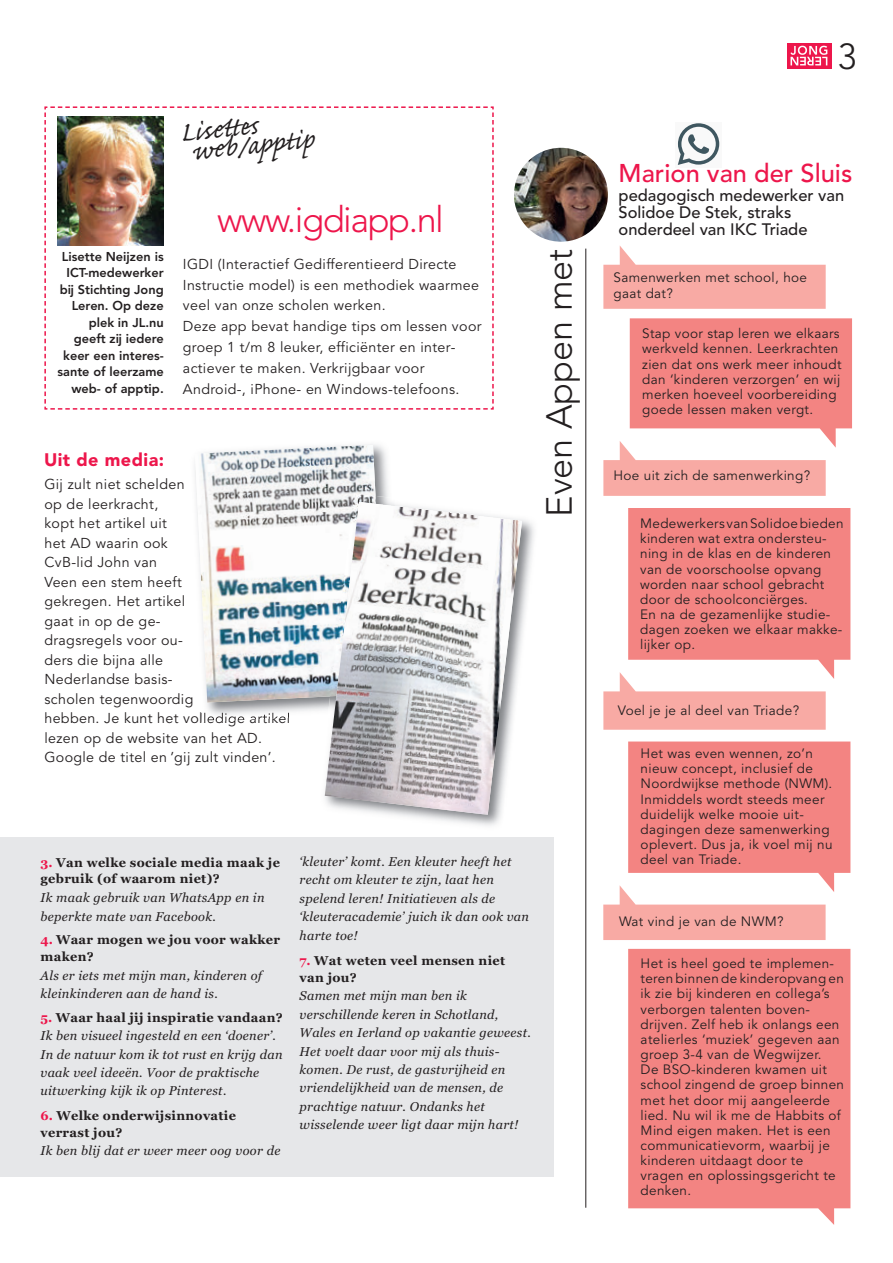
<style>
.page{position:relative;width:893px;height:1263px;background:#fff}
.page>*{position:absolute;margin:0;border:0;box-sizing:border-box;transform-origin:0 0}
.t1{font:300 36px "Avenir";letter-spacing:-.04em;color:#ed164b}
.t2{font:300 36px "Avenir";color:#231f20}
.t3{font:34.5px "Caflisch Script Pro";color:#231f20}
.t4{font:500 25.5px "Avenir";color:#ed164b}
.t5{font:900 18px "Avenir";letter-spacing:.025em;color:#ed164b}
.t6{font:500 16.5px/16.8px "Avenir";color:#231f20}
.t7{font:14.25px/19.5px "Avenir";letter-spacing:.025em;color:#231f20}
.t8{font:13.5px/15.1px "Avenir";letter-spacing:.025em;color:#231f20}
.t9{font:italic 12.75px/18.5px "Georgia";letter-spacing:.025em;color:#231f20}
.t10{font:700 12.75px/16.8px "Georgia";letter-spacing:.025em;color:#231f20}
.t11{font:800 12.75px/16.5px "Avenir";color:#231f20;text-align:right}
.s1{color:#ed164b}
.s2{font-weight:700;font-style:normal;color:#ed164b}
.s3{font-weight:700;font-style:normal}
</style>
<div class="page">
<div style="left:0;top:837px;width:554px;height:340px;background:#e6e7e9"></div>
<svg style="left:787px;top:43px;width:44px;height:26px"></svg>
<svg style="left:790px;top:46px;width:37px;height:19px"></svg>
<svg style="left:44px;top:106px;width:450px;height:304px"></svg>
<img style="left:57px;top:117px;width:107px;height:128px">
<hr style="left:585px;top:249px;width:1px;height:959px;background:#231f20">
<svg style="left:603px;top:246px;width:223px;height:63px"></svg>
<svg style="left:603px;top:318px;width:249px;height:178px"></svg>
<svg style="left:603px;top:508px;width:247px;height:222px"></svg>
<svg style="left:603px;top:741px;width:247px;height:199px"></svg>
<svg style="left:628px;top:949px;width:222px;height:276px;background:#f38b89"></svg>
<img style="left:514px;top:148px;width:94px;height:94px;border-radius:50%">
<svg style="left:677px;top:123px;width:43px;height:42px"></svg>
<img style="left:194px;top:444px;width:194px;height:278px">
<img style="left:195px;top:445px;width:190px;height:257px">
<img style="left:316px;top:498px;width:218px;height:328px">
<img style="left:330px;top:493px;width:55px;height:9px">
<img style="left:325px;top:502px;width:197px;height:313px">
<h2 class="t3" style="left:179px;top:120px;width:72px;rotate:-6deg">Lisett es</h2>
<h2 class="t3" style="left:190px;top:139px;width:125px;rotate:-6deg">web/app tip</h2>
<p class="t11" style="left:58px;top:249px;width:108px">Lisette Neijzen is<br>ICT-medewerker bĳ Stichting Jong<br>Leren. Op deze plek in JL.nu geeft zĳ iedere keer een interes&shy;sante of leerzame web- of apptip.</p>
<h1 class="t1" style="left:217px;top:205px;width:228px">www.igdiapp.nl</h1>
<p class="t7" style="left:183px;top:255px;width:300px;line-height:20.9px">IGDI (Interactief Gedifferentieerd Directe Instructie model) is een methodiek waarmee veel van onze scholen werken.<br>Deze app bevat handige tips om lessen voor groep 1 t/m 8 leuker, efficiënter en inter - actiever te maken. Verkrijgbaar voor Android-, iPhone- en Windows-telefoons.</p>
<h3 class="t5" style="left:44px;top:453px;width:122px">Uit de media:</h3>
<p class="t7" style="left:44px;top:476px;width:247px">Gij zult niet schelden<br>op de leerkracht,<br>kopt het artikel uit<br>het AD waarin ook<br>CvB-lid John van<br>Veen een stem heeft<br>gekregen. Het artikel<br>gaat in op de ge-<br>dragsregels voor ou-<br>ders die bijna alle<br>Nederlandse basis-<br>scholen tegenwoordig<br>hebben. Je kunt het volledige artikel lezen op de website van het AD.<br>Google de titel en ’gij zult vinden’.</p>
<h1 class="t2" style="left:544px;top:517px;width:270px;rotate:-90deg">Even Appen met</h1>
<p class="t10" style="left:41px;top:855px;width:241px"><span class="s1">3.</span> Van welke sociale media maak je gebruik (of waarom niet)?</p>
<p class="t9" style="left:41px;top:889px;width:226px">Ik maak gebruik van WhatsApp en in beperkte mate van Facebook.</p>
<p class="t10" style="left:41px;top:932px;width:241px"><span class="s1">4.</span> Waar mogen we jou voor wakker maken?</p>
<p class="t9" style="left:41px;top:967px;width:223px">Als er iets met mijn man, kinderen of kleinkinderen aan de hand is.</p>
<p class="t9" style="left:41px;top:1009px;width:244px"><span class="s2">5.</span> <span class="s3">Waar haal jij inspiratie vandaan?<br></span>Ik ben visueel ingesteld en een ‘doener’.<br>In de natuur kom ik tot rust en krijg dan vaak veel ideeën. Voor de praktische uitwerking kijk ik op Pinterest.</p>
<p class="t10" style="left:41px;top:1109px;width:197px"><span class="s1">6.</span> Welke onderwijsinnovatie verrast jou?</p>
<p class="t9" style="left:41px;top:1143px;width:241px">Ik ben blij dat er weer meer oog voor de</p>
<p class="t9" style="left:300px;top:853px;width:231px">‘kleuter’ komt. Een kleuter heeft het recht om kleuter te zijn, laat hen spelend leren! Initiatieven als de ‘kleuteracademie’ juich ik dan ook van harte toe!</p>
<p class="t10" style="left:300px;top:953px;width:207px"><span class="s1">7.</span> Wat weten veel mensen niet van jou?</p>
<p class="t9" style="left:300px;top:987px;width:233px">Samen met mijn man ben ik verschillende keren in Schotland, Wales en Ierland op vakantie geweest.<br>Het voelt daar voor mij als thuis - komen. De rust, de gastvrijheid en vriendelijkheid van de mensen, de prachtige natuur. Ondanks het wisselende weer ligt daar mijn hart!</p>
<h1 class="t2" style="left:838px;top:41px;width:20px">3</h1>
<h3 class="t4" style="left:619px;top:162px;width:235px">Marion van der Sluis</h3>
<p class="t6" style="left:619px;top:189px;width:227px">pedagogisch medewerker van<br>Solidoe De Stek, straks onderdeel van IKC Triade</p>
<p class="t8" style="left:613px;top:272px;width:195px">Samenwerken met school, hoe gaat dat?</p>
<p class="t8" style="left:642px;top:328px;width:201px">Stap voor stap leren we elkaars werkveld kennen. Leerkrachten zien dat ons werk meer inhoudt dan ‘kinderen verzorgen’ en wij merken hoeveel voorbereiding goede lessen maken vergt.</p>
<p class="t8" style="left:613px;top:469px;width:198px">Hoe uit zich de samenwerking?</p>
<p class="t8" style="left:640px;top:517px;width:205px">MedewerkersvanSolidoebieden kinderen wat extra ondersteu&shy;ning in de klas en de kinderen van de voorschoolse opvang worden naar school gebracht door de school conciërges.<br>En na de gezamenlijke studie&shy;dagen zoeken we elkaar makke&shy;lijker op.</p>
<p class="t8" style="left:618px;top:704px;width:183px">Voel je je al deel van Triade?</p>
<p class="t8" style="left:641px;top:747px;width:193px">Het was even wennen, zo’n nieuw concept, inclusief de<br>Noordwijkse methode (NWM).<br>Inmiddels wordt steeds meer duidelijk welke mooie uit - dagingen deze samenwerking oplevert. Dus ja, ik voel mij nu deel van Triade.</p>
<p class="t8" style="left:619px;top:915px;width:166px">Wat vind je van de NWM?</p>
<p class="t8" style="left:641px;top:957px;width:205px">Het is heel goed te implemen - teren binnen de kinderopvang en ik zie bij kinderen en collega’s verborgen talenten boven - drijven. Zelf heb ik onlangs een atelierles ‘muziek’ gegeven aan groep 3-4 van de Wegwijzer.<br>De BSO-kinderen kwamen uit school zingend de groep binnen met het door mij aangeleerde lied. Nu wil ik me de Habbits of<br>Mind eigen maken. Het is een communicatievorm, waarbij je kinderen uitdaagt door te vragen en oplossingsgericht te denken.</p>
</div>
